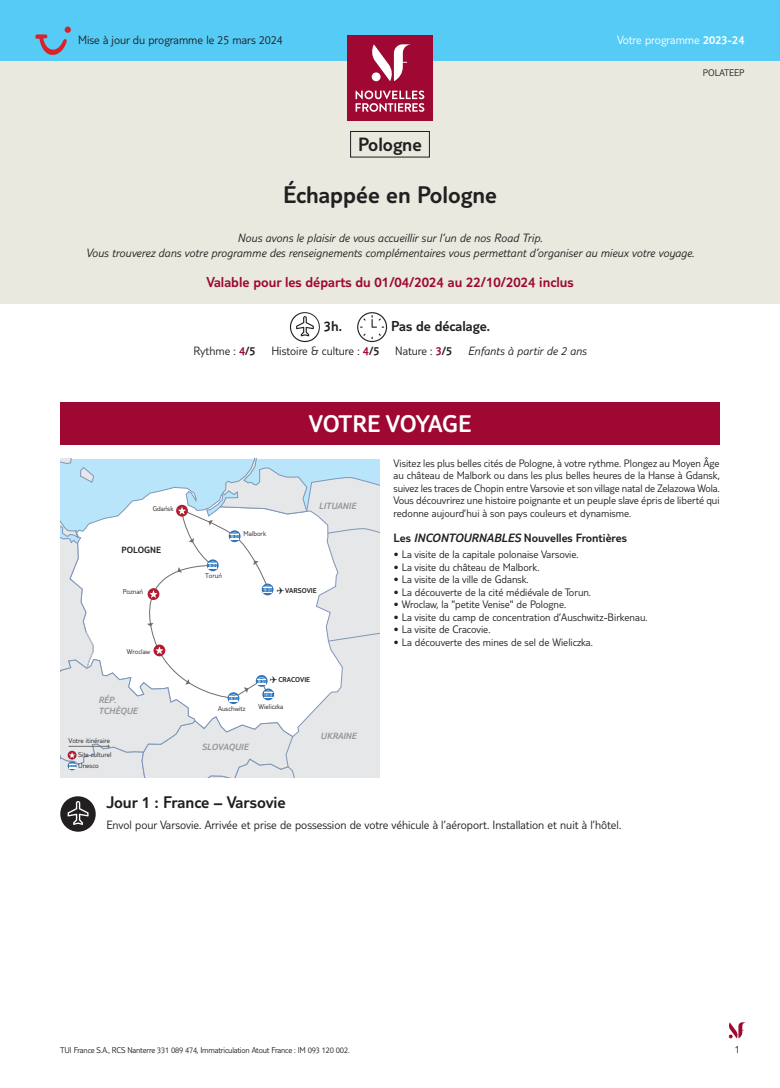
<style>
.page{position:relative;width:780px;height:1088px;background:#fff}
.page>*{position:absolute;margin:0;border:0;box-sizing:border-box;transform-origin:0 0}
.t1{font:300 25px "TUI Type";color:#231f20}
.t2{font:300 25px "TUI Type";letter-spacing:-.015em;color:#fff}
.t3{font:300 20px "TUI Type";color:#231f20}
.t4{font:300 17.5px "TUI Type";color:#231f20}
.t5{font:300 15px "TUI Type";color:#9e0832}
.t6{font:300 15px "TUI Type";color:#231f20}
.t7{font:italic 300 12.5px/15px "TUI Type";color:#231f20;text-align:center}
.t8{font:300 12.5px "TUI Type";color:#231f20}
.t9{font:300 12.5px "TUI Type";color:#231f20}
.t10{font:300 12.5px "TUI Type";color:#fff}
.t11{font:300 11.25px/12.5px "TUI Type";color:#231f20;text-align:justify}
.t12{font:300 10px "TUI Type";color:#231f20}
.t13{font:italic 300 9.38px/11.2px "TUI Type";color:#929595}
.t14{font:300 9.38px "TUI Type";color:#231f20}
.t15{font:300 8.75px "TUI Type";letter-spacing:-.02em;color:#231f20}
.t16{font:300 7.25px/14.1px "TUI Type";color:#231f20;text-align:right}
.t17{font:300 7.25px "TUI Type";color:#231f20}
.s1{font-style:inherit}
.s2{color:#9e0832}
.s3{font-style:italic}
</style>
<div class="page">
<svg style="left:728px;top:1022px;width:18px;height:16px"></svg>
<div style="left:0;top:0;width:780px;height:303px;background:#e9e9e0"></div>
<div style="left:0;top:0;width:780px;height:60px;background:#56cbf5"></div>
<div style="left:347px;top:35px;width:85px;height:85px;background:#9e0832"></div>
<svg style="left:355px;top:90px;width:69px;height:22px"></svg>
<svg style="left:371px;top:44px;width:40px;height:37px"></svg>
<svg style="left:290px;top:312px;width:30px;height:30px"></svg>
<svg style="left:357px;top:312px;width:30px;height:30px"></svg>
<div style="left:350px;top:131px;width:80px;height:26px;border:1px solid #231f20"></div>
<div style="left:60px;top:402px;width:659px;height:43px;background:#9e0832"></div>
<svg style="left:60px;top:796px;width:36px;height:36px"></svg>
<svg style="left:35px;top:27px;width:36px;height:28px"></svg>
<svg style="left:60px;top:459px;width:319px;height:319px"></svg>
<p class="t8" style="left:78px;top:33px;width:206px">Mise à jour du programme le 25 mars 2024</p>
<h2 class="t3" style="left:358px;top:133px;width:65px">Pologne</h2>
<h1 class="t1" style="left:283px;top:180px;width:215px">Échappée en Pologne</h1>
<p class="t10" style="left:617px;top:33px;width:129px">Votre programme <span class="s1">2023-24</span></p>
<p class="t12" style="left:702px;top:67px;width:43px">POLATEEP</p>
<p class="t7" style="left:86px;top:230px;width:610px">Nous avons le plaisir de vous accueillir sur l’un de nos Road Trip.<br>Vous trouverez dans votre programme des renseignements complémentaires vous permettant d’organiser au mieux votre voyage.</p>
<h3 class="t5" style="left:206px;top:273px;width:368px">Valable pour les départs du 01/04/2024 au 22/10/2024 inclus</h3>
<h3 class="t6" style="left:324px;top:318px;width:20px">3h.</h3>
<h3 class="t6" style="left:391px;top:318px;width:100px">Pas de décalage.</h3>
<p class="t8" style="left:193px;top:344px;width:64px">Rythme : <span class="s2">4</span><span class="s1">/5</span></p>
<p class="t8" style="left:271px;top:344px;width:182px">Histoire &amp; culture : <span class="s2">4</span><span class="s1">/5</span> Nature : <span class="s2">3</span><span class="s1">/5</span></p>
<p class="t7" style="left:468px;top:343px;width:120px">Enfants à partir de 2 ans</p>
<p class="t16" style="left:153px;top:502px;width:22px">Gdańsk</p>
<p class="t14" style="left:121px;top:544px;width:41px">POLOGNE</p>
<p class="t16" style="left:123px;top:584px;width:22px">Poznań</p>
<p class="t16" style="left:127px;top:644px;width:25px">Wroclaw</p>
<p class="t13" style="left:98px;top:694px;width:40px">RÉP.<br>TCHÈQUE</p>
<p class="t16" style="left:205px;top:569px;width:18px">Toruń</p>
<p class="t16" style="left:243px;top:527px;width:24px">Malbork</p>
<h1 class="t2" style="left:309px;top:409px;width:164px">VOTRE VOYAGE</h1>
<p class="t13" style="left:319px;top:499px;width:39px">LITUANIE</p>
<p class="t17" style="left:285px;top:586px;width:33px">VARSOVIE</p>
<p class="t17" style="left:278px;top:676px;width:33px">CRACOVIE</p>
<p class="t11" style="left:393px;top:456px;width:328px">Visitez les plus belles cités de Pologne, à votre rythme. Plongez au Moyen Âge au château de Malbork ou dans les plus belles heures de la Hanse à Gdansk, suivez les traces de Chopin entre Varsovie et son village natal de Zelazowa Wola.<br>Vous découvrirez une histoire poignante et un peuple slave épris de liberté qui redonne aujourd’hui à son pays couleurs et dynamisme.</p>
<p class="t9" style="left:393px;top:531px;width:235px">Les <span class="s3">INCONTOURNABLES</span> Nouvelles Frontières</p>
<p class="t11" style="left:393px;top:548px;width:186px">• La visite de la capitale polonaise Varsovie.</p>
<p class="t11" style="left:393px;top:560px;width:147px">• La visite du château de Malbork.</p>
<p class="t11" style="left:393px;top:573px;width:137px">• La visite de la ville de Gdansk.</p>
<p class="t11" style="left:393px;top:585px;width:199px">• La découverte de la cité médiévale de Torun.</p>
<p class="t11" style="left:393px;top:598px;width:174px">• Wroclaw, la "petite Venise" de Pologne.</p>
<p class="t11" style="left:393px;top:610px;width:255px">• La visite du camp de concentration d’Auschwitz-Birkenau.</p>
<p class="t11" style="left:393px;top:623px;width:98px">• La visite de Cracovie.</p>
<p class="t11" style="left:393px;top:635px;width:201px">• La découverte des mines de sel de Wieliczka.</p>
<p class="t16" style="left:218px;top:701px;width:29px">Auschwitz</p>
<p class="t16" style="left:258px;top:699px;width:26px">Wieliczka</p>
<p class="t13" style="left:320px;top:730px;width:37px">UKRAINE</p>
<p class="t16" style="left:68px;top:734px;width:44px">Votre itinéraire<br>Site culturel</p>
<p class="t16" style="left:78px;top:758px;width:22px">Unesco</p>
<h3 class="t4" style="left:106px;top:792px;width:181px">Jour 1 : France – Varsovie</h3>
<p class="t8" style="left:106px;top:817px;width:516px">Envol pour Varsovie. Arrivée et prise de possession de votre véhicule à l’aéroport. Installation et nuit à l’hôtel.</p>
<p class="t13" style="left:202px;top:741px;width:48px">SLOVAQUIE</p>
<p class="t15" style="left:60px;top:1045px;width:291px">TUI France S.A., RCS Nanterre 331 089 474, Immatriculation Atout France : IM 093 120 002.</p>
<p class="t11" style="left:734px;top:1042px;width:7px">1</p>
</div>
